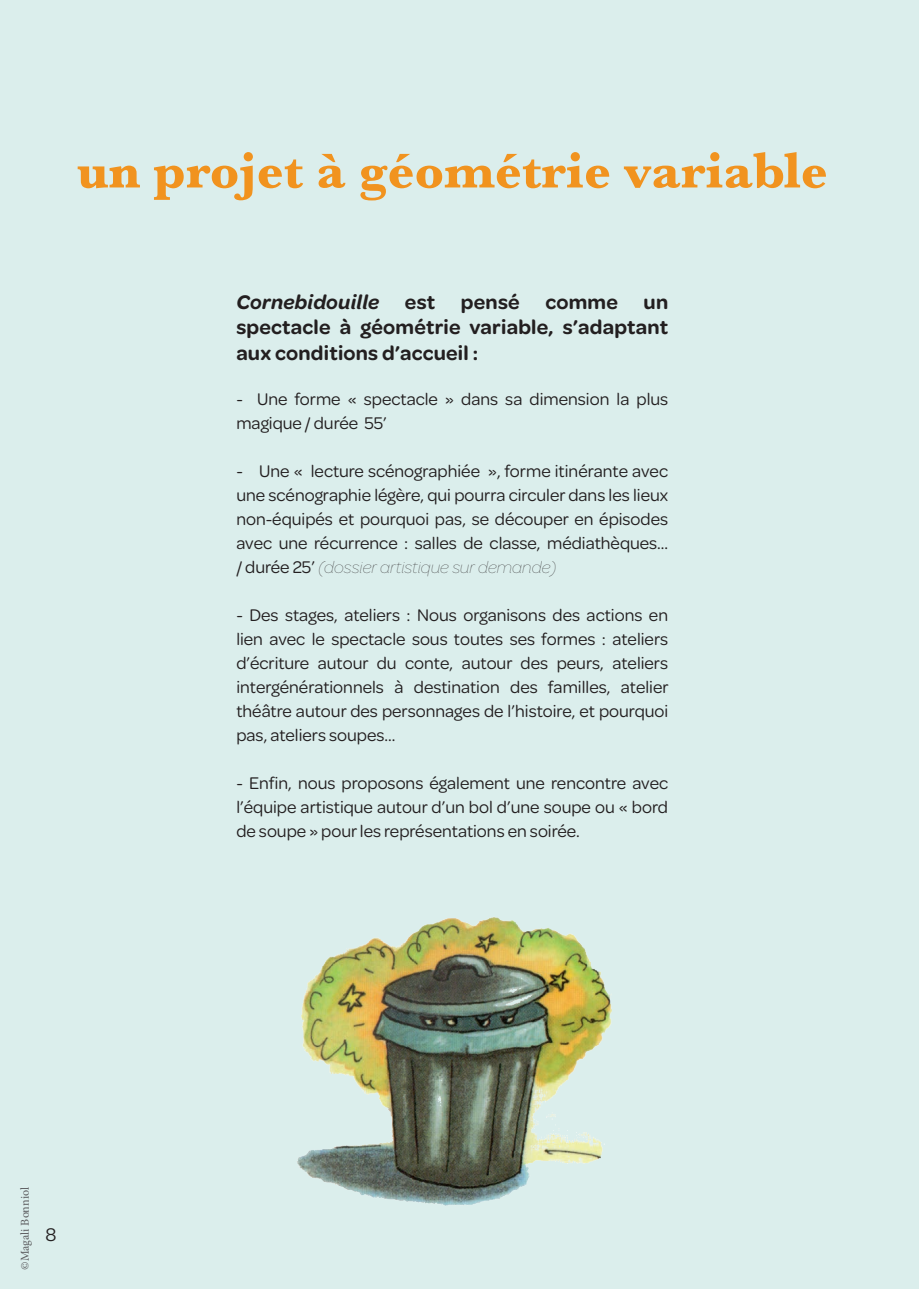
<style>
.page{position:relative;width:919px;height:1289px;background:#fff}
.page>*{position:absolute;margin:0;border:0;box-sizing:border-box;transform-origin:0 0}
.t1{font:700 52.5px "Baskerville";color:#f1931f}
.t2{font:600 21px/25.2px "Omnes";letter-spacing:.01em;color:#231f20;text-align:justify}
.t3{font:19.5px "Omnes";color:#231f20}
.t4{font:18px/24px "Omnes";color:#231f20;text-align:justify}
.t5{font:12px "Minion Pro";color:#5c5c5f}
.s1{font-style:italic}
.s2{font-weight:100;font-style:italic}
</style>
<div class="page">
<div style="left:0;top:0;width:918px;height:1288px;background:#dbeeec"></div>
<img style="left:297px;top:917px;width:315px;height:289px">
<h1 class="t1" style="left:77px;top:134px;width:752px">un projet à géométrie variable</h1>
<p class="t2" style="left:236px;top:288px;width:433px"><span class="s1">Cornebidouille</span> est pensé comme un spectacle à géométrie variable, s’adaptant aux conditions d’accueil :</p>
<p class="t4" style="left:236px;top:386px;width:433px">- Une forme « spectacle » dans sa dimension la plus magique / durée 55’</p>
<p class="t4" style="left:236px;top:458px;width:433px">- Une « lecture scénographiée », forme itinérante avec une scénographie légère, qui pourra circuler dans les lieux non-équipés et pourquoi pas, se découper en épisodes avec une récurrence : salles de classe, médiathèques… / durée 25’ <span class="s2">(dossier artistique sur demande)</span></p>
<p class="t4" style="left:236px;top:602px;width:434px">- Des stages, ateliers : Nous organisons des actions en lien avec le spectacle sous toutes ses formes : ateliers d’écriture autour du conte, autour des peurs, ateliers intergénérationnels à destination des familles, atelier théâtre autour des personnages de l’histoire, et pourquoi pas, ateliers soupes...</p>
<p class="t4" style="left:236px;top:770px;width:433px">- Enfin, nous proposons également une rencontre avec l’équipe artistique autour d’un bol d’une soupe ou « bord de soupe » pour les représentations en soirée.</p>
<p class="t5" style="left:17px;top:1269px;width:84px;rotate:-90deg">©Magali Bonniol</p>
<p class="t3" style="left:46px;top:1221px;width:13px">8</p>
</div>
